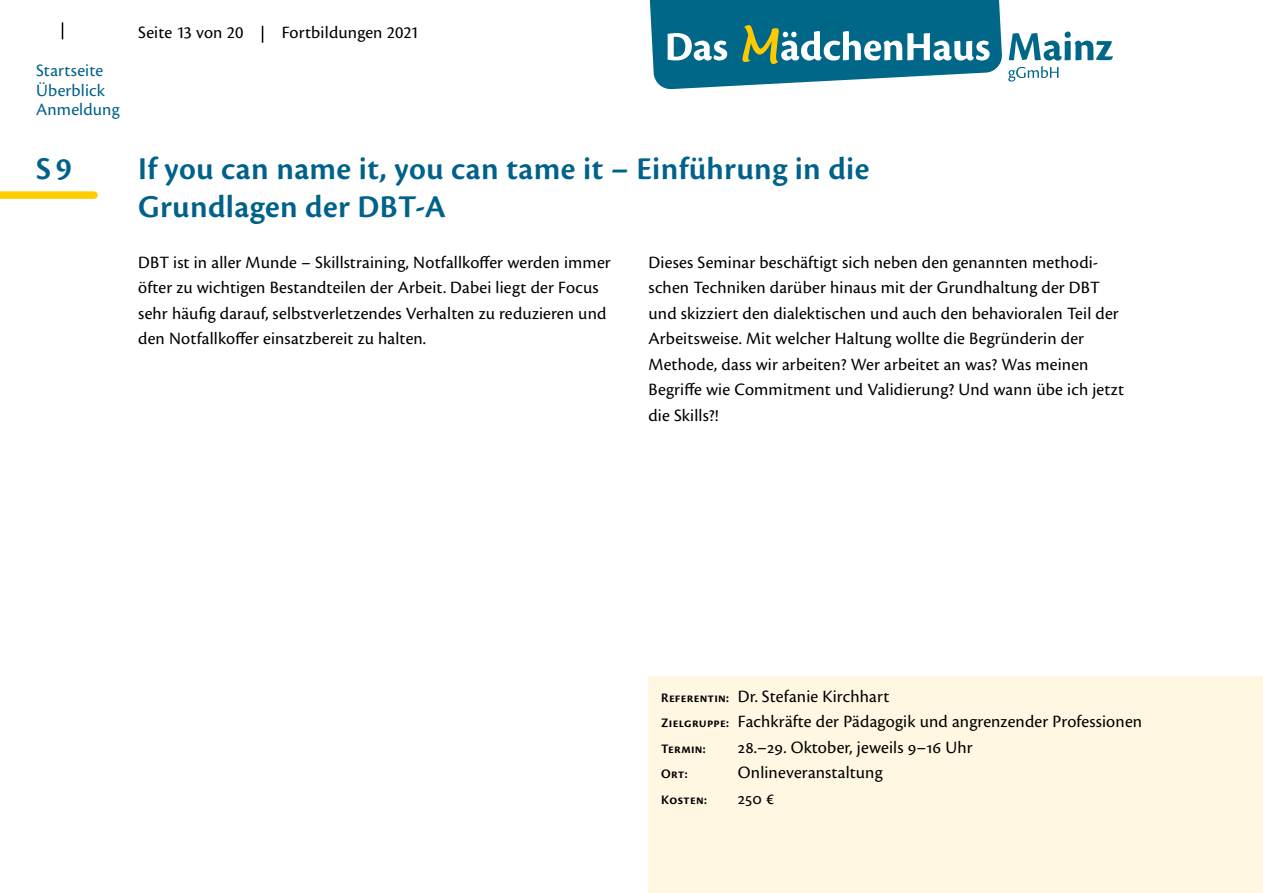
<style>
.page{position:relative;width:1263px;height:893px;background:#fff}
.page>*{position:absolute;margin:0;border:0;box-sizing:border-box;transform-origin:0 0}
.Ü1{font:600 33px/38.2px "Cronos Pro";letter-spacing:.01em;color:#00618a}
.Text{font:18px/25.5px "Cronos Pro";letter-spacing:.01em;color:#000}
.Text_Tabs{font:18px "Cronos Pro";letter-spacing:.01em;color:#000}
.t1{font:18px/19.5px "Cronos Pro";letter-spacing:.01em;color:#00618a}
.Text_Tabs-2{font:600 13.5px "Cronos Pro";letter-spacing:.02em;color:#000}
.s1{font-weight:600;font-size:13.5px}
</style>
<div class="page">
<svg style="left:262px;top:26px;width:1px;height:17px"></svg>
<svg style="left:62px;top:22px;width:1px;height:17px"></svg>
<svg style="left:649px;top:0;width:353px;height:89px"></svg>
<svg style="left:1008px;top:32px;width:105px;height:50px"></svg>
<div style="left:648px;top:676px;width:615px;height:217px;background:#fff7e2"></div>
<div style="left:0;top:191px;width:94px;height:8px;background:#fc0"></div>
<p class="Text" style="left:138px;top:20px;width:107px">Seite 13 von 20</p>
<p class="Text" style="left:282px;top:20px;width:139px">Fortbildungen 2021</p>
<p class="t1" style="left:36px;top:61px;width:85px">Startseite<br>Überblick<br>Anmeldung</p>
<p class="Ü1" style="left:36px;top:150px;width:37px">S9</p>
<p class="Ü1" style="left:138px;top:150px;width:733px">If you can name it, you can tame it – Einführung in die<br>Grundlagen der DBT-A</p>
<p class="Text" style="left:138px;top:250px;width:474px">DBT ist in aller Munde – Skillstraining, Notfallkoffer werden immer öfter zu wichtigen Bestandteilen der Arbeit. Dabei liegt der Focus sehr häufig darauf, selbstverletzendes Verhalten zu reduzieren und den Notfallkoffer einsatzbereit zu halten.</p>
<p class="Text" style="left:648px;top:250px;width:477px">Dieses Seminar beschäftigt sich neben den genannten methodi&shy;schen Techniken darüber hinaus mit der Grundhaltung der DBT und skizziert den dialektischen und auch den behavioralen Teil der Arbeitsweise. Mit welcher Haltung wollte die Begründerin der Methode, dass wir arbeiten? Wer arbeitet an was? Was meinen Begriffe wie Commitment und Validierung? Und wann übe ich jetzt die Skills?!</p>
<p class="Text_Tabs" style="left:661px;top:686px;width:230px"><span class="s1">Referentin:</span> Dr. Stefanie Kirchhart</p>
<p class="Text_Tabs" style="left:661px;top:711px;width:482px"><span class="s1">Zielgruppe:</span> Fachkräfte der Pädagogik und angrenzender Professionen</p>
<p class="Text_Tabs-2" style="left:661px;top:741px;width:46px">Termin:</p>
<p class="Text_Tabs" style="left:738px;top:737px;width:236px">28.–29. Oktober, jeweils 9–16 Uhr</p>
<p class="Text_Tabs-2" style="left:661px;top:766px;width:28px">Ort:</p>
<p class="Text_Tabs" style="left:738px;top:762px;width:146px">Onlineveranstaltung</p>
<p class="Text_Tabs-2" style="left:661px;top:792px;width:47px">Kosten:</p>
<p class="Text_Tabs" style="left:738px;top:788px;width:38px">250 €</p>
</div>
